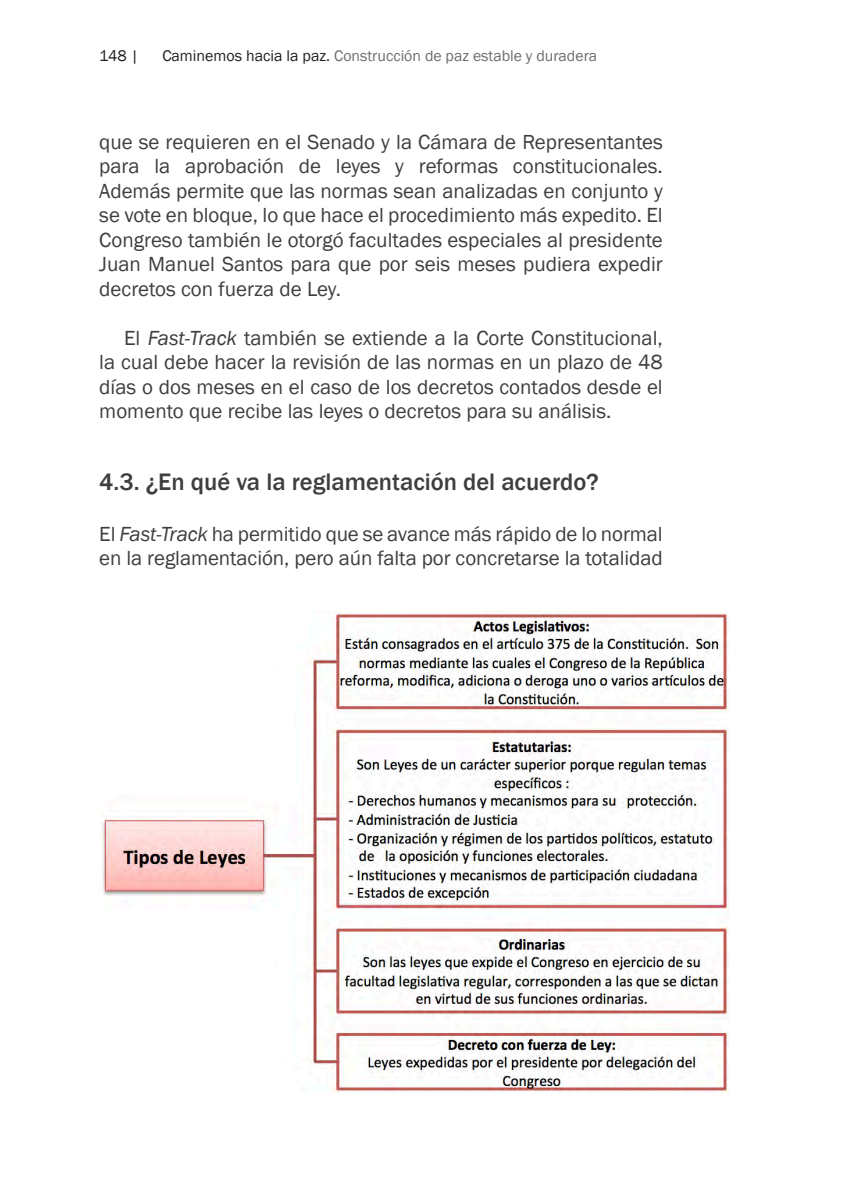
<style>
.page{position:relative;width:844px;height:1191px;background:#fff}
.page>*{position:absolute;margin:0;border:0;box-sizing:border-box;transform-origin:0 0}
.t1{font:500 24.5px "Franklin Gothic";color:#3e3e3f}
.t2{font:21px/24.5px "Franklin Gothic";letter-spacing:-.005em;color:#3e3e3f;text-align:justify}
.t3{font:15.92px "Franklin Gothic";color:#231f20}
.t4{font:15.75px "Franklin Gothic";color:#6c6d70}
.s1{font-size:15.92px;color:#231f20}
.s2{font-style:italic}
</style>
<div class="page">
<img style="left:99px;top:612px;width:629px;height:480px">
<p class="t3" style="left:99px;top:46px;width:41px">148 |</p>
<p class="t4" style="left:162px;top:46px;width:436px"><span class="s1">Caminemos hacia la paz.</span> Construcción de paz estable y duradera</p>
<p class="t2" style="left:99px;top:130px;width:565px">que se requieren en el Senado y la Cámara de Representantes para la aprobación de leyes y reformas constitucionales.<br>Además permite que las normas sean analizadas en conjunto y se vote en bloque, lo que hace el procedimiento más expedito. El Congreso también le otorgó facultades especiales al presidente Juan Manuel Santos para que por seis meses pudiera expedir decretos con fuerza de Ley.</p>
<p class="t2" style="left:99px;top:326px;width:565px;text-indent:25px">El <span class="s2">Fast-Track</span> también se extiende a la Corte Constitucional, la cual debe hacer la revisión de las normas en un plazo de 48 días o dos meses en el caso de los decretos contados desde el momento que recibe las leyes o decretos para su análisis.</p>
<p class="t1" style="left:99px;top:466px;width:501px">4.3. ¿En qué va la reglamentación del acuerdo?</p>
<p class="t2" style="left:99px;top:522px;width:565px">El <span class="s2">Fast-Track</span> ha permitido que se avance más rápido de lo normal en la reglamentación, pero aún falta por concretarse la totalidad</p>
</div>
